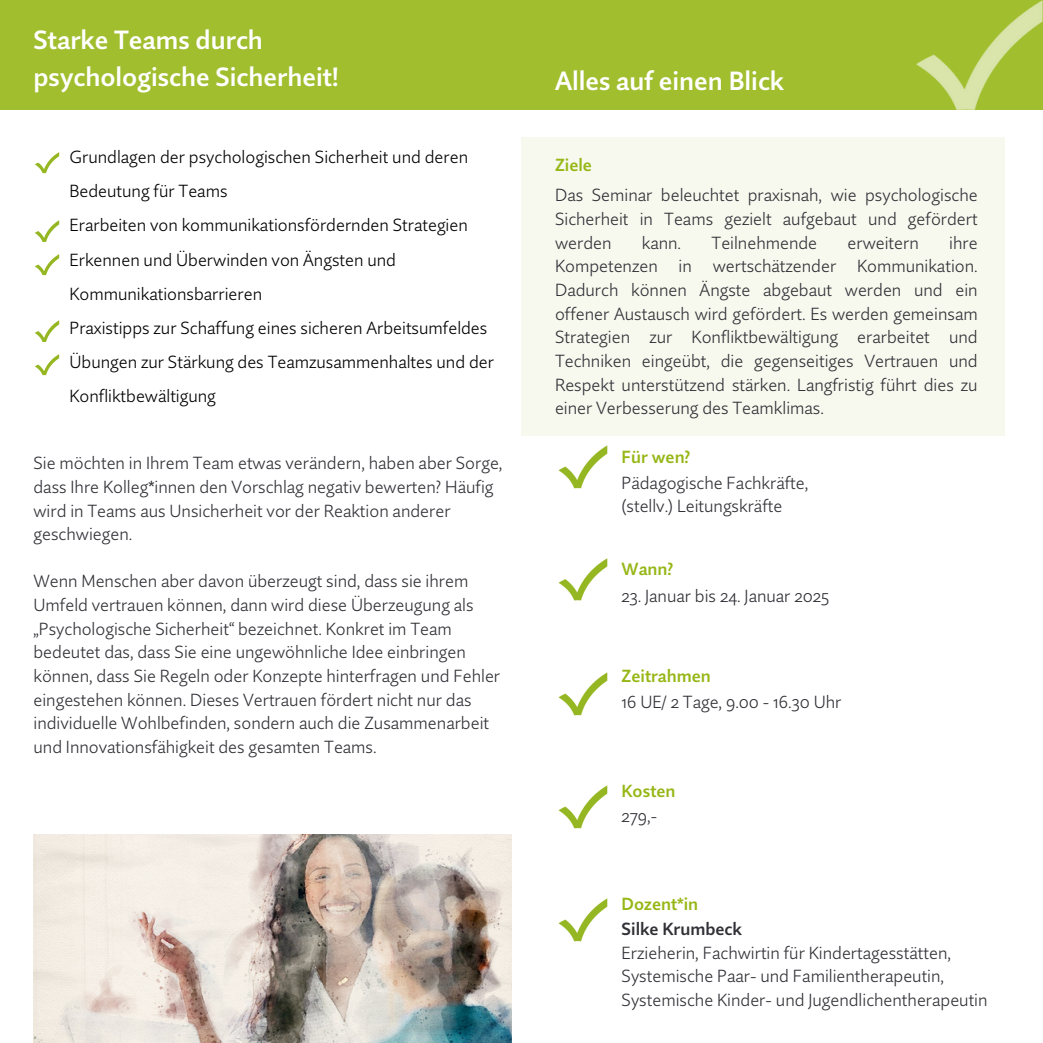
<style>
.page{position:relative;width:1043px;height:1043px;background:#fff}
.page>*{position:absolute;margin:0;border:0;box-sizing:border-box;transform-origin:0 0}
.t1{font:600 26.25px/36.8px "Quire Sans Pro";color:#fff}
.t2{font:300 17.5px/23.6px "Quire Sans Pro";color:#313036}
.t3{font:300 17.5px/34.1px "Quire Sans Pro";color:#000}
.t4{font:600 17.5px "Quire Sans Pro";color:#96b716}
.t5{font:600 17.5px "Quire Sans Pro";color:#313036}
</style>
<div class="page">
<div style="left:0;top:0;width:1042px;height:109px;background:#a0be2d"></div>
<img style="left:916px;top:0;width:126px;height:109px">
<img style="left:35px;top:152px;width:25px;height:22px">
<img style="left:35px;top:220px;width:25px;height:22px">
<img style="left:35px;top:254px;width:25px;height:22px">
<div style="left:521px;top:137px;width:482px;height:298px;background:#f6f8ec"></div>
<img style="left:558px;top:445px;width:50px;height:44px">
<img style="left:558px;top:558px;width:50px;height:43px">
<img style="left:558px;top:672px;width:50px;height:44px">
<img style="left:558px;top:785px;width:50px;height:44px">
<img style="left:558px;top:898px;width:50px;height:44px">
<img style="left:35px;top:320px;width:25px;height:22px">
<img style="left:35px;top:354px;width:25px;height:22px">
<img style="left:33px;top:834px;width:478px;height:207px">
<p class="t1" style="left:33px;top:21px;width:306px">Starke Teams durch psychologische Sicherheit!</p>
<p class="t3" style="left:69px;top:139px;width:400px">Grundlagen der psychologischen Sicherheit und deren<br>Bedeutung für Teams</p>
<h2 class="t3" style="left:69px;top:208px;width:400px">Erarbeiten von kommunikationsfördernden Strategien</h2>
<p class="t3" style="left:69px;top:242px;width:328px">Erkennen und Überwinden von Ängsten und<br>Kommunikationsbarrieren</p>
<p class="t3" style="left:69px;top:310px;width:419px">Praxistipps zur Schaffung eines sicheren Arbeitsumfeldes</p>
<h2 class="t3" style="left:69px;top:344px;width:426px">Übungen zur Stärkung des Teamzusammenhaltes und der<br>Konfliktbewältigung</h2>
<p class="t2" style="left:33px;top:450px;width:470px">Sie möchten in Ihrem Team etwas verändern, haben aber Sorge, dass Ihre Kolleg*innen den Vorschlag negativ bewerten? Häufig wird in Teams aus Unsicherheit vor der Reaktion anderer geschwiegen.</p>
<p class="t2" style="left:33px;top:569px;width:468px">Wenn Menschen aber davon überzeugt sind, dass sie ihrem Umfeld vertrauen können, dann wird diese Überzeugung als „Psychologische Sicherheit“ bezeichnet. Konkret im Team bedeutet das, dass Sie eine ungewöhnliche Idee einbringen können, dass Sie Regeln oder Konzepte hinterfragen und Fehler eingestehen können. Dieses Vertrauen fördert nicht nur das individuelle Wohlbefinden, sondern auch die Zusammenarbeit und Innovationsfähigkeit des gesamten Teams.</p>
<h2 class="t1" style="left:555px;top:62px;width:230px">Alles auf einen Blick</h2>
<h2 class="t4" style="left:555px;top:153px;width:38px">Ziele</h2>
<p class="t2" style="left:555px;top:183px;width:424px;text-align:justify">Das Seminar beleuchtet praxisnah, wie psychologische Sicherheit in Teams gezielt aufgebaut und gefördert werden</p>
<p class="t2" style="left:555px;top:230px;width:424px;text-align:justify;text-indent:394px">ihre Kompetenzen in wertschätzender Kommunikation.<br>Dadurch können Ängste abgebaut werden und ein offener Austausch wird gefördert. Es werden gemeinsam Strategien zur Konfliktbewältigung erarbeitet und Techniken eingeübt, die gegenseitiges Vertrauen und Respekt unterstützend stärken. Langfristig führt dies zu einer Verbesserung des Teamklimas.</p>
<p class="t2" style="left:641px;top:230px;width:41px">kann.</p>
<p class="t2" style="left:711px;top:230px;width:107px">Teilnehmende</p>
<p class="t2" style="left:847px;top:230px;width:73px">erweitern</p>
<p class="t4" style="left:621px;top:445px;width:70px">Für wen?</p>
<p class="t2" style="left:621px;top:470px;width:188px">Pädagogische Fachkräfte,</p>
<p class="t2" style="left:621px;top:494px;width:162px">(stellv.) Leitungskräfte</p>
<p class="t4" style="left:621px;top:557px;width:53px">Wann?</p>
<p class="t2" style="left:621px;top:583px;width:209px">23. Januar bis 24. Januar 2025</p>
<p class="t4" style="left:621px;top:664px;width:91px">Zeitrahmen</p>
<p class="t2" style="left:621px;top:689px;width:221px">16 UE/ 2 Tage, 9.00 - 16.30 Uhr</p>
<p class="t4" style="left:621px;top:778px;width:55px">Kosten</p>
<p class="t2" style="left:621px;top:803px;width:37px">279,-</p>
<p class="t4" style="left:621px;top:891px;width:78px">Dozent*in</p>
<p class="t5" style="left:621px;top:917px;width:122px">Silke Krumbeck</p>
<h2 class="t2" style="left:621px;top:939px;width:367px">Erzieherin, Fachwirtin für Kindertagesstätten,<br>Systemische Paar- und Familientherapeutin,<br>Systemische Kinder- und Jugendlichentherapeutin</h2>
</div>
